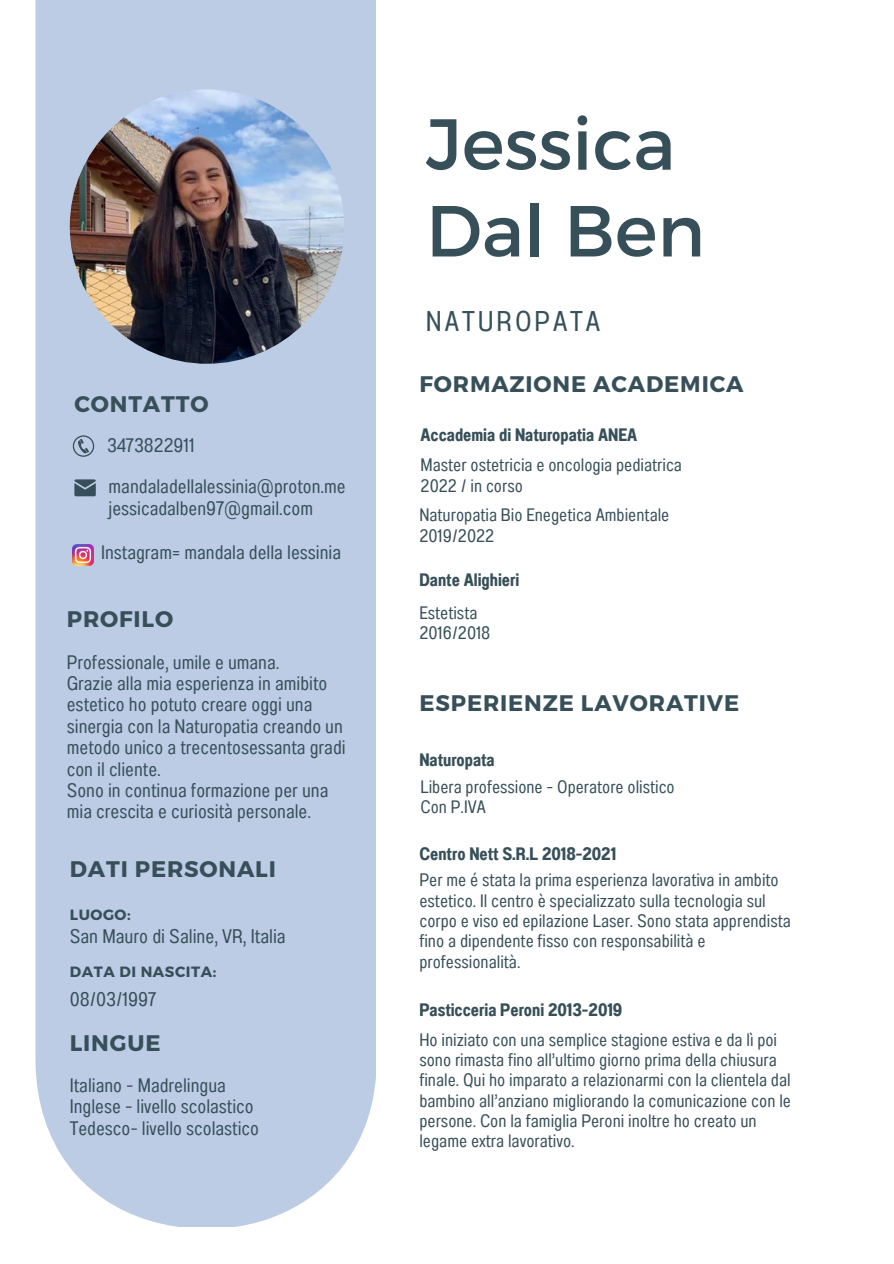
<style>
.page{position:relative;width:894px;height:1264px;background:#fff}
.page>*{position:absolute;margin:0;border:0;box-sizing:border-box;transform-origin:0 0}
.t1{font:72px/86.7px "Montserrat";color:#374f59}
.t2{font:28.5px "Anantason Wd 62";letter-spacing:.105em;color:#374f59}
.t3{font:700 22.5px "Montserrat";letter-spacing:.04em;color:#374f59}
.t4{font:19.65px "Anantason Wd 62";color:#374f59}
.t5{font:19.5px/21.5px "Anantason Wd 62";color:#374f59}
.t6{font:18px/20.2px "Anantason Wd 62";color:#374f59}
.t7{font:18px "Anantason Bold Wd 62";color:#374f59}
.t8{font:700 14.85px "Montserrat";letter-spacing:.035em;color:#374f59}
</style>
<div class="page">
<div style="left:35px;top:0;width:341px;height:1226px;background:#bbcce4"></div>
<img style="left:70px;top:89px;width:274px;height:275px;border-radius:50%">
<svg style="left:73px;top:435px;width:21px;height:22px"></svg>
<svg style="left:74px;top:479px;width:22px;height:17px"></svg>
<img style="left:73px;top:544px;width:20px;height:21px">
<p class="t3" style="left:74px;top:389px;width:136px">CONTATTO</p>
<p class="t5" style="left:107px;top:424px;width:240px;line-height:41.5px">3473822911 mandaladellalessinia@proton.me</p>
<p class="t5" style="left:108px;top:497px;width:206px">jessicadalben97@gmail.com</p>
<p class="t5" style="left:101px;top:542px;width:241px">Instagram= mandala della lessinia</p>
<p class="t3" style="left:67px;top:604px;width:108px">PROFILO</p>
<p class="t5" style="left:67px;top:651px;width:280px">Professionale, umile e umana.<br>Grazie alla mia esperienza in amibito estetico ho potuto creare oggi una sinergia con la Naturopatia creando un metodo unico a trecentosessanta gradi con il cliente.<br>Sono in continua formazione per una mia crescita e curiosità personale.</p>
<p class="t3" style="left:70px;top:854px;width:207px">DATI PERSONALI</p>
<p class="t8" style="left:70px;top:904px;width:62px">LUOGO:</p>
<p class="t4" style="left:70px;top:925px;width:217px">San Mauro di Saline, VR, Italia</p>
<p class="t8" style="left:70px;top:961px;width:148px">DATA DI NASCITA:</p>
<p class="t4" style="left:70px;top:987px;width:88px">08/03/1997</p>
<p class="t3" style="left:70px;top:1028px;width:92px">LINGUE</p>
<p class="t5" style="left:70px;top:1074px;width:191px">Italiano - Madrelingua<br>Inglese - livello scolastico<br>Tedesco- livello scolastico</p>
<h1 class="t1" style="left:426px;top:97px;width:280px">Jessica<br>Dal Ben</h1>
<h2 class="t2" style="left:426px;top:305px;width:175px">NATUROPATA</h2>
<p class="t3" style="left:419px;top:369px;width:325px">FORMAZIONE ACADEMICA</p>
<p class="t7" style="left:420px;top:424px;width:218px">Accademia di Naturopatia ANEA</p>
<p class="t6" style="left:420px;top:455px;width:263px">Master ostetricia e oncologia pediatrica<br>2022 / in corso</p>
<p class="t6" style="left:419px;top:505px;width:251px">Naturopatia Bio Enegetica Ambientale<br>2019/2022</p>
<p class="t7" style="left:419px;top:569px;width:101px">Dante Alighieri</p>
<p class="t6" style="left:419px;top:602px;width:72px">Estetista<br>2016/2018</p>
<p class="t3" style="left:419px;top:688px;width:321px">ESPERIENZE LAVORATIVE</p>
<p class="t7" style="left:419px;top:749px;width:77px">Naturopata</p>
<p class="t6" style="left:420px;top:776px;width:255px">Libera professione - Operatore olistico<br>Con P.IVA</p>
<p class="t7" style="left:419px;top:843px;width:198px">Centro Nett S.R.L 2018-2021</p>
<p class="t6" style="left:419px;top:870px;width:373px">Per me é stata la prima esperienza lavorativa in ambito estetico. Il centro è specializzato sulla tecnologia sul corpo e viso ed epilazione Laser. Sono stata apprendista fino a dipendente fisso con responsabilità e professionalità.</p>
<p class="t7" style="left:419px;top:998px;width:204px">Pasticceria Peroni 2013-2019</p>
<p class="t6" style="left:419px;top:1029px;width:373px">Ho iniziato con una semplice stagione estiva e da lì poi sono rimasta fino all’ultimo giorno prima della chiusura finale. Qui ho imparato a relazionarmi con la clientela dal bambino all’anziano migliorando la comunicazione con le persone. Con la famiglia Peroni inoltre ho creato un legame extra lavorativo.</p>
</div>
